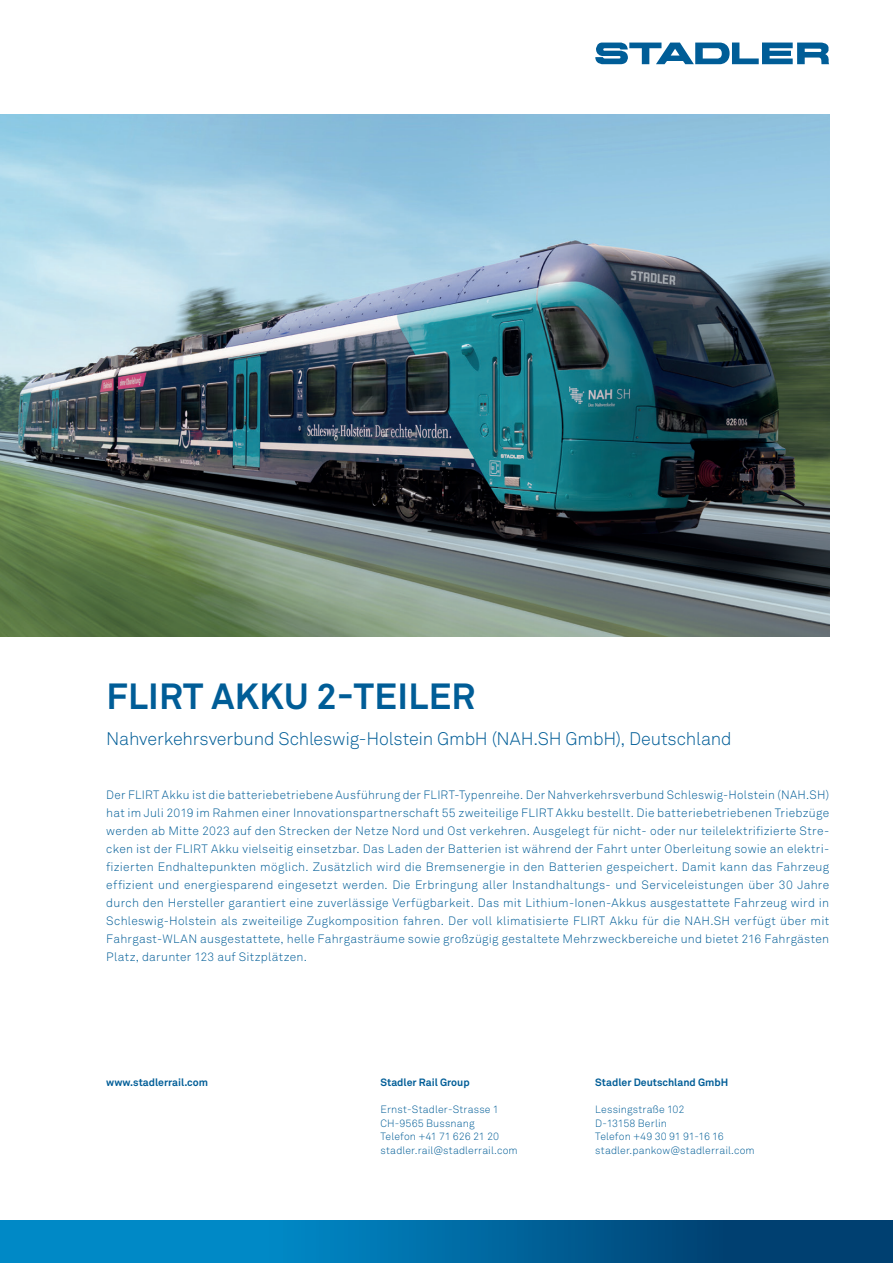
<style>
.page{position:relative;width:893px;height:1263px;background:#fff}
.page>*{position:absolute;margin:0;border:0;box-sizing:border-box;transform-origin:0 0}
._01_Titel{font:700 36px "Akkurat Pro";letter-spacing:.01em;color:#005d97}
._02_Subtitel{font:300 18px "Akkurat Pro";letter-spacing:-.01em;color:#005d97}
._03_Einfuehrungstext{font:300 12px/18px "Akkurat Pro";letter-spacing:.025em;color:#005d97;text-align:justify}
._05_Kontakt{font:300 10.5px "Akkurat Pro";letter-spacing:.015em;color:#005d97}
._04_Kontakt_Auszeich{font:700 10.5px "Akkurat Pro";color:#005d97}
</style>
<div class="page">
<svg style="left:595px;top:43px;width:234px;height:21px"></svg>
<svg style="left:0;top:1221px;width:893px;height:42px"></svg>
<img style="left:0;top:115px;width:829px;height:522px">
<p class="_01_Titel" style="left:106px;top:674px;width:370px">FLIRT AKKU 2-TEILER</p>
<p class="_02_Subtitel" style="left:106px;top:728px;width:627px">Nahverkehrsverbund Schleswig-Holstein GmbH (NAH.SH GmbH), Deutschland</p>
<p class="_03_Einfuehrungstext" style="left:106px;top:785px;width:724px">Der FLIRT Akku ist die batteriebetriebene Ausführung der FLIRT-Typenreihe. Der Nahverkehrsverbund Schleswig-Holstein (NAH.SH)</p>
<p class="_03_Einfuehrungstext" style="left:106px;top:803px;width:724px">hat im Juli 2019 im Rahmen einer Innovationspartnerschaft 55 zweiteilige FLIRT Akku bestellt. Die batteriebetriebenen Triebzüge</p>
<p class="_03_Einfuehrungstext" style="left:106px;top:821px;width:724px">werden ab Mitte 2023 auf den Strecken der Netze Nord und Ost verkehren. Ausgelegt für nicht- oder nur teilelektrifizierte Stre&shy;cken ist der FLIRT Akku vielseitig einsetzbar. Das Laden der Batterien ist während der Fahrt unter Oberleitung sowie an elektri&shy;fizierten Endhaltepunkten möglich. Zusätzlich wird die Bremsenergie in den Batterien gespeichert. Damit kann das Fahrzeug effizient und energiesparend eingesetzt werden. Die Erbringung aller Instandhaltungs- und Serviceleistungen über 30 Jahre durch den Hersteller garantiert eine zuverlässige Verfügbarkeit. Das mit Lithium-Ionen-Akkus ausgestattete Fahrzeug wird in Schleswig-Holstein als zweiteilige Zugkomposition fahren. Der voll klimatisierte FLIRT Akku für die NAH.SH verfügt über mit Fahrgast-WLAN ausgestattete, helle Fahrgasträume sowie großzügig gestaltete Mehrzweckbereiche und bietet 216 Fahrgästen Platz, darunter 123 auf Sitzplätzen.</p>
<p class="_04_Kontakt_Auszeich" style="left:106px;top:1076px;width:103px">www.stadlerrail.com</p>
<p class="_04_Kontakt_Auszeich" style="left:381px;top:1076px;width:91px">Stadler Rail Group</p>
<p class="_05_Kontakt" style="left:381px;top:1103px;width:120px">Ernst-Stadler-Strasse 1</p>
<p class="_05_Kontakt" style="left:381px;top:1117px;width:96px">CH-9565 Bussnang</p>
<p class="_05_Kontakt" style="left:381px;top:1130px;width:120px">Telefon +41 71 626 21 20</p>
<p class="_05_Kontakt" style="left:381px;top:1144px;width:139px">stadler.rail@stadlerrail.com</p>
<p class="_04_Kontakt_Auszeich" style="left:595px;top:1076px;width:135px">Stadler Deutschland GmbH</p>
<p class="_05_Kontakt" style="left:595px;top:1103px;width:91px">Lessingstraße 102</p>
<p class="_05_Kontakt" style="left:595px;top:1117px;width:73px">D-13158 Berlin</p>
<p class="_05_Kontakt" style="left:595px;top:1130px;width:130px">Telefon +49 30 91 91-16 16</p>
<p class="_05_Kontakt" style="left:595px;top:1144px;width:161px">stadler.pankow@stadlerrail.com</p>
</div>
